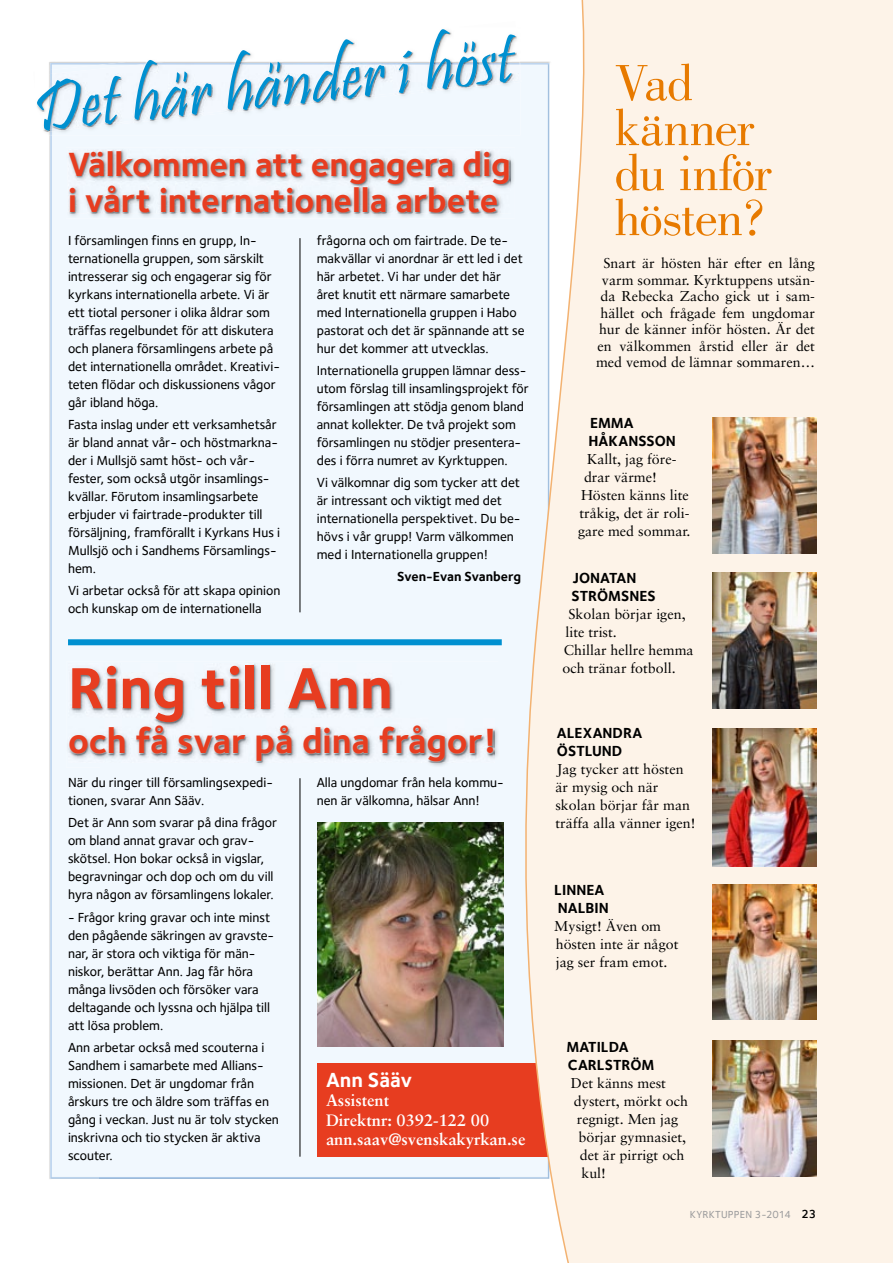
<style>
.page{position:relative;width:893px;height:1263px;background:#fff}
.page>*{position:absolute;margin:0;border:0;box-sizing:border-box;transform-origin:0 0}
.t1{font:72px "Pristina";color:#0090d0}
.t2{font:700 60px "Foundry Sterling";color:#e73d20}
.t3{font:52.5px/45px "Bodoni";letter-spacing:-.025em;color:#e77a00}
.t4{font:700 36px "Foundry Sterling";color:#e73d20}
.t5{font:700 34.5px/36px "Foundry Sterling";color:#e73d20}
.t6{font:700 21px "Foundry Sterling";color:#fff}
.t7{font:700 16.5px/19.5px "Sabon";color:#fff}
.t8{font:700 15px/18px "Foundry Sterling";color:#000}
.t9{font:14.25px/18px "Sabon";color:#000}
.t10{font:500 13.5px/18px "Foundry Sterling";color:#000}
.t11{font:700 13.5px "Foundry Sterling";color:#000}
.t12{font:500 10.5px "Foundry Sterling";letter-spacing:.02em;color:#9c9c9d}
.s1{font-weight:600;font-size:12px;color:#000}
</style>
<div class="page">
<img style="left:49px;top:135px;width:1px;height:1044px">
<div style="left:50px;top:135px;width:50px;height:1044px;background:#f1f8fe"></div>
<div style="left:317px;top:1063px;width:253px;height:94px;background:#e73d20"></div>
<svg style="left:49px;top:131px;width:3px;height:4px"></svg>
<img style="left:37px;top:30px;width:466px;height:101px">
<img style="left:49px;top:62px;width:454px;height:68px">
<img style="left:50px;top:63px;width:453px;height:66px">
<svg style="left:503px;top:0;width:390px;height:1263px;background:#fbf1e7"></svg>
<img style="left:712px;top:1041px;width:104px;height:136px">
<img style="left:712px;top:573px;width:104px;height:136px">
<img style="left:712px;top:728px;width:104px;height:138px">
<img style="left:712px;top:884px;width:104px;height:135px">
<img style="left:712px;top:417px;width:104px;height:136px">
<img style="left:317px;top:822px;width:187px;height:225px">
<img style="left:66px;top:147px;width:449px;height:71px">
<img style="left:69px;top:212px;width:441px;height:2px">
<img style="left:69px;top:150px;width:441px;height:62px">
<div style="left:66px;top:662px;width:433px;height:105px;background:#f1f8fe"></div>
<img style="left:69px;top:664px;width:425px;height:98px">
<hr style="left:300px;top:238px;width:1px;height:374px;background:#000">
<hr style="left:300px;top:778px;width:1px;height:379px;background:#000">
<div style="left:68px;top:639px;width:434px;height:6px;background:#0090d0"></div>
<h1 class="t1" style="left:30px;top:69px;width:482px;rotate:-6deg">Det här händer i höst</h1>
<h3 class="t5" style="left:68px;top:146px;width:444px">Välkommen att engagera dig i vårt internationella arbete</h3>
<p class="t10" style="left:68px;top:231px;width:214px">I församlingen finns en grupp, In&shy;ternationella gruppen, som särskilt intresserar sig och engagerar sig för kyrkans internationella arbete. Vi är ett tiotal personer i olika åldrar som träffas regelbundet för att diskutera och planera församlingens arbete på det internationella området. Kreativi&shy;teten flödar och diskussionens vågor går ibland höga.</p>
<p class="t10" style="left:68px;top:415px;width:214px">Fasta inslag under ett verksamhetsår är bland annat vår- och höstmarkna&shy;der i Mullsjö samt höst- och vår&shy;fester, som också utgör insamlings&shy;kvällar. Förutom insamlingsarbete erbjuder vi fairtrade-produkter till försäljning, framförallt i Kyrkans Hus i Mullsjö och i Sandhems Församlings&shy;hem.</p>
<p class="t10" style="left:68px;top:581px;width:214px">Vi arbetar också för att skapa opinion och kunskap om de internationella</p>
<p class="t10" style="left:317px;top:231px;width:209px">frågorna och om fairtrade. De te&shy;makvällar vi anordnar är ett led i det här arbetet. Vi har under det här året knutit ett närmare samarbete med Internationella gruppen i Habo pastorat och det är spännande att se hur det kommer att utvecklas.</p>
<p class="t10" style="left:317px;top:361px;width:214px">Internationella gruppen lämnar dess&shy;utom förslag till insamlingsprojekt för församlingen att stödja genom bland annat kollekter. De två projekt som församlingen nu stödjer presentera&shy;des i förra numret av Kyrktuppen.</p>
<p class="t10" style="left:317px;top:473px;width:205px">Vi välkomnar dig som tycker att det är intressant och viktigt med det internationella perspektivet. Du be&shy;hövs i vår grupp! Varm välkommen med i Internationella gruppen!</p>
<p class="t11" style="left:397px;top:569px;width:125px">Sven-Evan Svanberg</p>
<h2 class="t2" style="left:68px;top:652px;width:326px">Ring till Ann</h2>
<h3 class="t4" style="left:68px;top:719px;width:431px">och få svar på dina frågor!</h3>
<p class="t10" style="left:68px;top:773px;width:207px">När du ringer till församlingsexpedi&shy;tionen, svarar Ann Sääv.</p>
<p class="t10" style="left:68px;top:814px;width:211px">Det är Ann som svarar på dina frågor om bland annat gravar och grav&shy;skötsel. Hon bokar också in vigslar, begravningar och dop och om du vill hyra någon av församlingens lokaler.</p>
<p class="t10" style="left:68px;top:908px;width:208px">- Frågor kring gravar och inte minst den pågående säkringen av gravste&shy;nar, är stora och viktiga för män&shy;niskor, berättar Ann. Jag får höra många livsöden och försöker vara deltagande och lyssna och hjälpa till att lösa problem.</p>
<p class="t10" style="left:68px;top:1038px;width:212px">Ann arbetar också med scouterna i<br>Sandhem i samarbete med Allians&shy;missionen. Det är ungdomar från årskurs tre och äldre som träffas en gång i veckan. Just nu är tolv stycken inskrivna och tio stycken är aktiva scouter.</p>
<p class="t10" style="left:317px;top:773px;width:189px">Alla ungdomar från hela kommu&shy;nen är välkomna, hälsar Ann!</p>
<h3 class="t6" style="left:326px;top:1067px;width:88px">Ann Sääv</h3>
<p class="t7" style="left:326px;top:1090px;width:201px">Assistent<br>direktnr: 0392-122 00 ann.saav@svenskakyrkan.se</p>
<h3 class="t3" style="left:614px;top:60px;width:158px">Vad känner du inför hösten?</h3>
<p class="t9" style="left:596px;top:255px;width:221px;line-height:16.5px;text-align:center">Snart är hösten här efter en lång varm sommar. Kyrktuppens utsän&shy;da Rebecka Zacho gick ut i sam&shy;hället och frågade fem ungdomar hur de känner inför hösten. Är det en välkommen årstid eller är det med vemod de lämnar sommaren…</p>
<p class="t8" style="left:588px;top:413px;width:89px">EMMA<br>HÅKANSSON</p>
<p class="t9" style="left:587px;top:449px;width:91px">Kallt, jag före-</p>
<p class="t9" style="left:584px;top:467px;width:74px">drar värme!</p>
<p class="t9" style="left:581px;top:485px;width:109px">Hösten känns lite</p>
<p class="t9" style="left:579px;top:503px;width:112px">tråkig, det är roli-</p>
<p class="t9" style="left:578px;top:521px;width:114px">gare med sommar.</p>
<p class="t8" style="left:571px;top:568px;width:86px">JONATAN<br>STRÖMSNES</p>
<p class="t9" style="left:562px;top:605px;width:133px;text-indent:6px">Skolan börjar igen, lite trist.<br>Chillar hellre hemma och tränar fotboll.</p>
<p class="t8" style="left:557px;top:724px;width:87px">ALEXANDRA<br>ÖSTLUND</p>
<p class="t9" style="left:555px;top:760px;width:142px">Jag tycker att hösten är mysig och när skolan börjar får man träffa alla vänner igen!</p>
<p class="t8" style="left:554px;top:881px;width:56px">LINNEA<br>NALBIN</p>
<p class="t9" style="left:554px;top:917px;width:126px">Mysigt! Även om hösten inte är något jag ser fram emot.</p>
<p class="t8" style="left:566px;top:1037px;width:90px">MATILDA<br>CARLSTRÖM</p>
<p class="t9" style="left:571px;top:1073px;width:96px">Det känns mest</p>
<p class="t9" style="left:574px;top:1091px;width:115px">dystert, mörkt och</p>
<p class="t9" style="left:577px;top:1109px;width:103px">regnigt. Men jag</p>
<p class="t9" style="left:578px;top:1127px;width:109px">börjar gymnasiet,</p>
<p class="t9" style="left:580px;top:1145px;width:106px">det är pirrigt och</p>
<p class="t9" style="left:581px;top:1163px;width:26px">kul!</p>
<p class="t12" style="left:690px;top:1209px;width:128px">KYRKTUPPEN 3-2014 <span class="s1">23</span></p>
</div>
